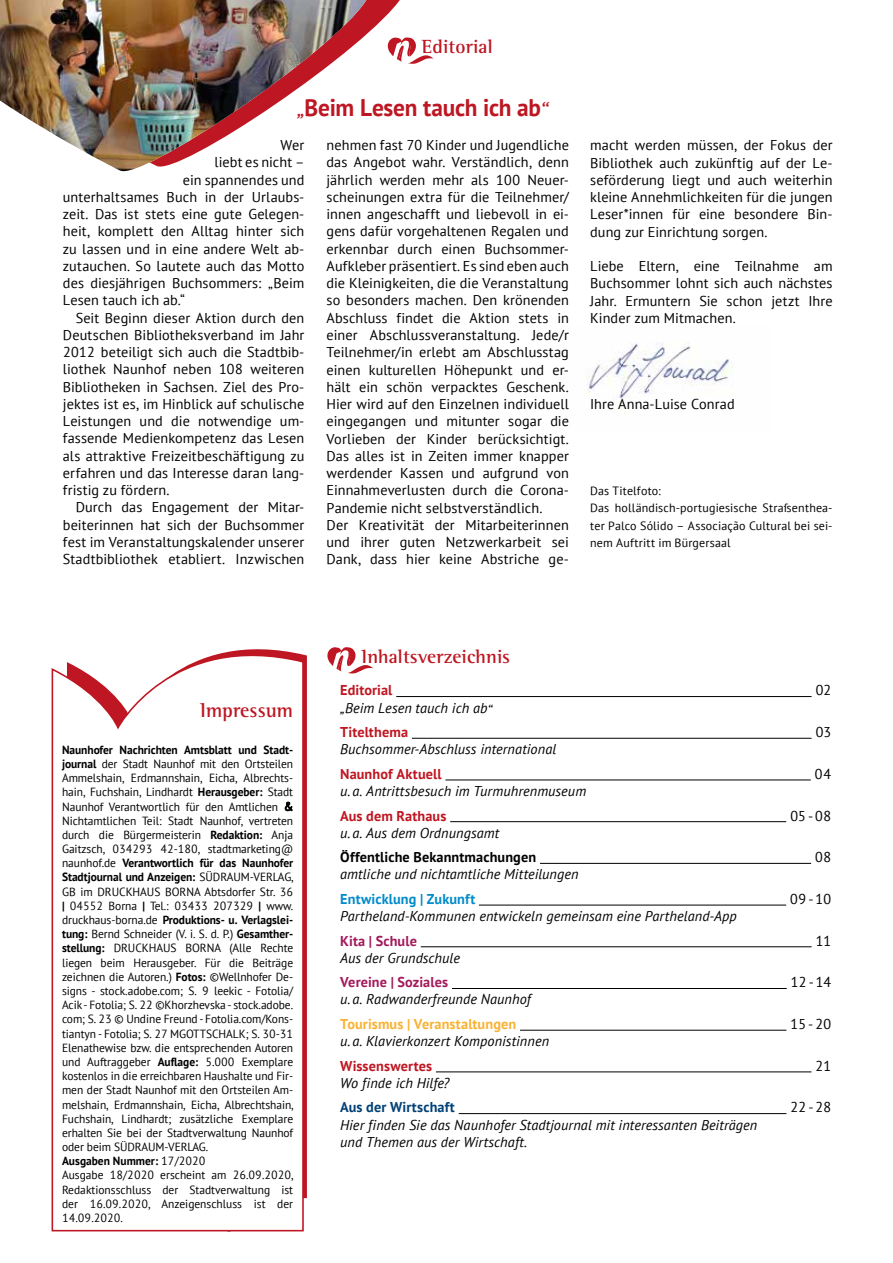
<style>
.page{position:relative;width:893px;height:1263px;background:#fff}
.page>*{position:absolute;margin:0;border:0;box-sizing:border-box;transform-origin:0 0}
.t1{font:700 24px "PT Sans";letter-spacing:-.01em;color:#be1622}
.t2{font:700 20.55px "Rotis Semi Serif";letter-spacing:.005em;color:#be1622}
.t3{font:700 19.5px "Rotis Semi Serif";letter-spacing:.005em;color:#be1622}
.t4{font:14.25px/17.2px "PT Sans";letter-spacing:.005em;color:#000;text-align:justify}
.t5{font:italic 14.25px/17.1px "PT Sans";letter-spacing:.005em;color:#000}
.t6{font:700 14.25px "PT Sans";letter-spacing:.01em;color:#be1622}
.t7{font:700 14.25px "PT Sans";letter-spacing:.01em;color:#000}
.t8{font:700 14.25px "PT Sans";letter-spacing:.005em;color:#a21a5b}
.t9{font:700 14.25px "PT Sans";letter-spacing:.01em;color:#f9b234}
.t10{font:700 14.25px "PT Sans";letter-spacing:.01em;color:#008bcb}
.t11{font:700 14.25px "PT Sans";letter-spacing:.01em;color:#004177}
.t12{font:12px/17.2px "PT Sans";letter-spacing:.015em;color:#000}
.t13{font:11.85px/14.2px "PT Sans";letter-spacing:-.005em;color:#000}
.s1{font-weight:400;font-style:italic}
.s2{font-weight:700}
</style>
<div class="page">
<img style="left:586px;top:342px;width:148px;height:66px">
<svg style="left:409px;top:37px;width:25px;height:27px"></svg>
<svg style="left:375px;top:0;width:34px;height:64px"></svg>
<svg style="left:366px;top:0;width:9px;height:35px"></svg>
<img style="left:0;top:0;width:366px;height:172px">
<svg style="left:51px;top:649px;width:254px;height:583px"></svg>
<svg style="left:327px;top:647px;width:46px;height:27px"></svg>
<hr style="left:396px;top:696px;width:415px;height:1px;background:#000">
<hr style="left:412px;top:738px;width:399px;height:1px;background:#000">
<hr style="left:445px;top:780px;width:366px;height:1px;background:#000">
<hr style="left:450px;top:821px;width:336px;height:1px;background:#000">
<hr style="left:540px;top:863px;width:271px;height:1px;background:#000">
<hr style="left:479px;top:905px;width:307px;height:1px;background:#000">
<hr style="left:421px;top:946px;width:391px;height:1px;background:#000">
<hr style="left:452px;top:988px;width:335px;height:1px;background:#000">
<hr style="left:520px;top:1030px;width:266px;height:1px;background:#000">
<hr style="left:436px;top:1071px;width:375px;height:1px;background:#000">
<hr style="left:459px;top:1113px;width:327px;height:1px;background:#000">
<h3 class="t3" style="left:422px;top:35px;width:72px">Editorial</h3>
<h1 class="t1" style="left:297px;top:91px;width:251px"><span class="s1">„</span>Beim Lesen tauch ich ab<span class="s1">“</span></h1>
<p class="t4" style="left:281px;top:136px;width:25px">Wer</p>
<p class="t4" style="left:214px;top:153px;width:92px">liebt es nicht –</p>
<p class="t4" style="left:183px;top:171px;width:123px">ein spannendes und</p>
<p class="t4" style="left:63px;top:188px;width:243px">unterhaltsames Buch in der Urlaubs-</p>
<p class="t4" style="left:63px;top:205px;width:243px">zeit. Das ist stets eine gute Gelegen-</p>
<p class="t4" style="left:63px;top:222px;width:243px">heit, komplett den Alltag hinter sich</p>
<p class="t4" style="left:63px;top:240px;width:243px">zu lassen und in eine andere Welt ab-</p>
<p class="t4" style="left:63px;top:257px;width:243px">zutauchen. So lautete auch das Motto</p>
<p class="t4" style="left:63px;top:274px;width:243px">des diesjährigen Buchsommers: „Beim</p>
<p class="t4" style="left:63px;top:291px;width:124px">Lesen tauch ich ab.“</p>
<p class="t4" style="left:76px;top:309px;width:230px">Seit Beginn dieser Aktion durch den</p>
<p class="t4" style="left:63px;top:326px;width:243px">Deutschen Bibliotheksverband im Jahr</p>
<p class="t4" style="left:63px;top:343px;width:243px">2012 beteiligt sich auch die Stadtbib-</p>
<p class="t4" style="left:63px;top:360px;width:243px">liothek Naunhof neben 108 weiteren</p>
<p class="t4" style="left:63px;top:378px;width:243px">Bibliotheken in Sachsen. Ziel des Pro-</p>
<p class="t4" style="left:63px;top:395px;width:243px">jektes ist es, im Hinblick auf schulische</p>
<p class="t4" style="left:63px;top:412px;width:243px">Leistungen und die notwendige um-</p>
<p class="t4" style="left:63px;top:429px;width:243px">fassende Medienkompetenz das Lesen</p>
<p class="t4" style="left:63px;top:447px;width:243px">als attraktive Freizeitbeschäftigung zu</p>
<p class="t4" style="left:63px;top:464px;width:243px">erfahren und das Interesse daran lang-</p>
<p class="t4" style="left:63px;top:481px;width:108px">fristig zu fördern.</p>
<p class="t4" style="left:76px;top:498px;width:230px">Durch das Engagement der Mitar-</p>
<p class="t4" style="left:63px;top:516px;width:243px">beiterinnen hat sich der Buchsommer</p>
<p class="t4" style="left:63px;top:533px;width:243px">fest im Veranstaltungskalender unserer</p>
<p class="t4" style="left:63px;top:550px;width:243px">Stadtbibliothek etabliert. Inzwischen</p>
<p class="t4" style="left:327px;top:136px;width:244px;text-align:left">nehmen fast 70 Kinder und Jugendliche das Angebot wahr. Verständlich, denn jährlich werden mehr als 100 Neuer&shy;scheinungen extra für die Teilnehmer/ innen angeschafft und liebevoll in ei&shy;gens dafür vorgehaltenen Regalen und erkennbar durch einen Buchsommer-Aufkleber präsentiert. Es sind eben auch die Kleinigkeiten, die die Veranstaltung so besonders machen. Den krönenden Abschluss findet die Aktion stets in einer Abschlussveranstaltung. Jede/r Teilnehmer/in erlebt am Abschlusstag einen kulturellen Höhepunkt und er&shy;hält ein schön verpacktes Geschenk.<br>Hier wird auf den Einzelnen individuell eingegangen und mitunter sogar die Vorlieben der Kinder berücksichtigt.<br>Das alles ist in Zeiten immer knapper werdender Kassen und aufgrund von Einnahmeverlusten durch die Corona-Pandemie nicht selbstverständlich.<br>Der Kreativität der Mitarbeiterinnen und ihrer guten Netzwerkarbeit sei Dank, dass hier keine Abstriche ge-</p>
<p class="t4" style="left:590px;top:136px;width:244px">macht werden müssen, der Fokus der Bibliothek auch zukünftig auf der Le&shy;seförderung liegt und auch weiterhin kleine Annehmlichkeiten für die jungen Leser*innen für eine besondere Bin&shy;dung zur Einrichtung sorgen.</p>
<p class="t4" style="left:590px;top:257px;width:244px">Liebe Eltern, eine Teilnahme am Buchsommer lohnt sich auch nächstes Jahr. Ermuntern Sie schon jetzt Ihre Kinder zum Mitmachen.</p>
<p class="t4" style="left:590px;top:395px;width:146px">Ihre Anna-Luise Conrad</p>
<p class="t12" style="left:590px;top:482px;width:244px">Das Titelfoto:<br>Das holländisch-portugiesische Straßenthea&shy;ter Palco Sólido – Associação Cultural bei sei&shy;nem Auftritt im Bürgersaal</p>
<h2 class="t2" style="left:200px;top:698px;width:95px">Impressum</h2>
<p class="t13" style="left:62px;top:742px;width:233px"><span class="s2">Naunhofer Nachrichten Amtsblatt und Stadt&shy;journal</span> der Stadt Naunhof mit den Ortsteilen Ammelshain, Erdmannshain, Eicha, Albrechts&shy;hain, Fuchshain, Lindhardt <span class="s2">Herausgeber:</span> Stadt Naunhof Verantwortlich für den Amtlichen &amp; Nichtamtlichen Teil: Stadt Naunhof, vertreten durch die Bürgermeisterin <span class="s2">Redaktion:</span> Anja Gaitzsch, 034293 42-180, stadtmarketing@ naunhof.de <span class="s2">Verantwortlich für das Naunhofer Stadtjournal und Anzeigen:</span> SÜDRAUM-VERLAG, GB im DRUCKHAUS BORNA Abtsdorfer Str. 36 <span class="s2">|</span> 04552 Borna <span class="s2">|</span> Tel.: 03433 207329 <span class="s2">|</span> www. druckhaus-borna.de <span class="s2">Produktions- u. Verlagslei&shy;tung:</span> Bernd Schneider (V. i. S. d. P.) <span class="s2">Gesamther&shy;stellung:</span> DRUCKHAUS BORNA (Alle Rechte liegen beim Herausgeber. Für die Beiträge zeichnen die Autoren.) <span class="s2">Fotos:</span> ©Wellnhofer De&shy;signs - stock.adobe.com; S. 9 leekic - Fotolia/ Acik - Fotolia; S. 22 ©Khorzhevska - stock.adobe. com; S. 23 © Undine Freund - Fotolia.com/Kons&shy;tiantyn - Fotolia; S. 27 MGOTTSCHALK; S. 30-31<br>Elenathewise bzw. die entsprechenden Autoren und Auftraggeber <span class="s2">Auflage:</span> 5.000 Exemplare kostenlos in die erreichbaren Haushalte und Fir&shy;men der Stadt Naunhof mit den Ortsteilen Am&shy;melshain, Erdmannshain, Eicha, Albrechtshain, Fuchshain, Lindhardt; zusätzliche Exemplare erhalten Sie bei der Stadtverwaltung Naunhof oder beim SÜDRAUM-VERLAG.<br><span class="s2">Ausgaben Nummer:</span> 17/2020<br>Ausgabe 18/2020 erscheint am 26.09.2020, Redaktionsschluss der Stadtverwaltung ist der 16.09.2020, Anzeigenschluss ist der 14.09.2020.</p>
<h3 class="t3" style="left:361px;top:645px;width:150px">Inhaltsverzeichnis</h3>
<p class="t6" style="left:340px;top:681px;width:54px">Editorial</p>
<p class="t4" style="left:815px;top:681px;width:18px">02</p>
<p class="t5" style="left:340px;top:699px;width:153px">„Beim Lesen tauch ich ab“</p>
<p class="t6" style="left:340px;top:723px;width:69px">Titelthema</p>
<p class="t4" style="left:815px;top:723px;width:18px">03</p>
<p class="t5" style="left:340px;top:740px;width:218px">Buchsommer-Abschluss international</p>
<p class="t6" style="left:340px;top:764px;width:103px">Naunhof Aktuell</p>
<p class="t4" style="left:815px;top:765px;width:18px">04</p>
<p class="t5" style="left:340px;top:782px;width:248px">u. a. Antrittsbesuch im Turmuhrenmuseum</p>
<p class="t6" style="left:340px;top:806px;width:108px">Aus dem Rathaus</p>
<p class="t4" style="left:790px;top:807px;width:43px">05-08</p>
<p class="t5" style="left:340px;top:824px;width:161px">u. a. Aus dem Ordnungsamt</p>
<p class="t7" style="left:340px;top:848px;width:198px">Öffentliche Bekanntmachungen</p>
<p class="t4" style="left:815px;top:848px;width:18px">08</p>
<p class="t5" style="left:340px;top:865px;width:240px">amtliche und nichtamtliche Mitteilungen</p>
<p class="t10" style="left:340px;top:889px;width:137px">Entwicklung | Zukunft</p>
<p class="t4" style="left:790px;top:890px;width:43px">09-10</p>
<p class="t5" style="left:340px;top:907px;width:398px">Partheland-Kommunen entwickeln gemeinsam eine Partheland-App</p>
<p class="t8" style="left:340px;top:931px;width:78px">Kita | Schule</p>
<p class="t4" style="left:815px;top:932px;width:18px">11</p>
<p class="t5" style="left:340px;top:949px;width:121px">Aus der Grundschule</p>
<p class="t8" style="left:340px;top:973px;width:109px">Vereine | Soziales</p>
<p class="t4" style="left:791px;top:973px;width:42px">12-14</p>
<p class="t5" style="left:340px;top:990px;width:192px">u. a. Radwanderfreunde Naunhof</p>
<p class="t9" style="left:340px;top:1014px;width:178px">Tourismus | Veranstaltungen</p>
<p class="t4" style="left:790px;top:1015px;width:43px">15-20</p>
<p class="t5" style="left:340px;top:1032px;width:210px">u. a. Klavierkonzert Komponistinnen</p>
<p class="t6" style="left:340px;top:1056px;width:93px">Wissenswertes</p>
<p class="t4" style="left:815px;top:1057px;width:18px">21</p>
<p class="t5" style="left:340px;top:1074px;width:111px">Wo finde ich Hilfe?</p>
<p class="t11" style="left:340px;top:1098px;width:116px">Aus der Wirtschaft</p>
<p class="t4" style="left:790px;top:1098px;width:43px">22-28</p>
<p class="t5" style="left:340px;top:1116px;width:419px">Hier finden Sie das Naunhofer Stadtjournal mit interessanten Beiträgen und Themen aus der Wirtschaft.</p>
</div>
